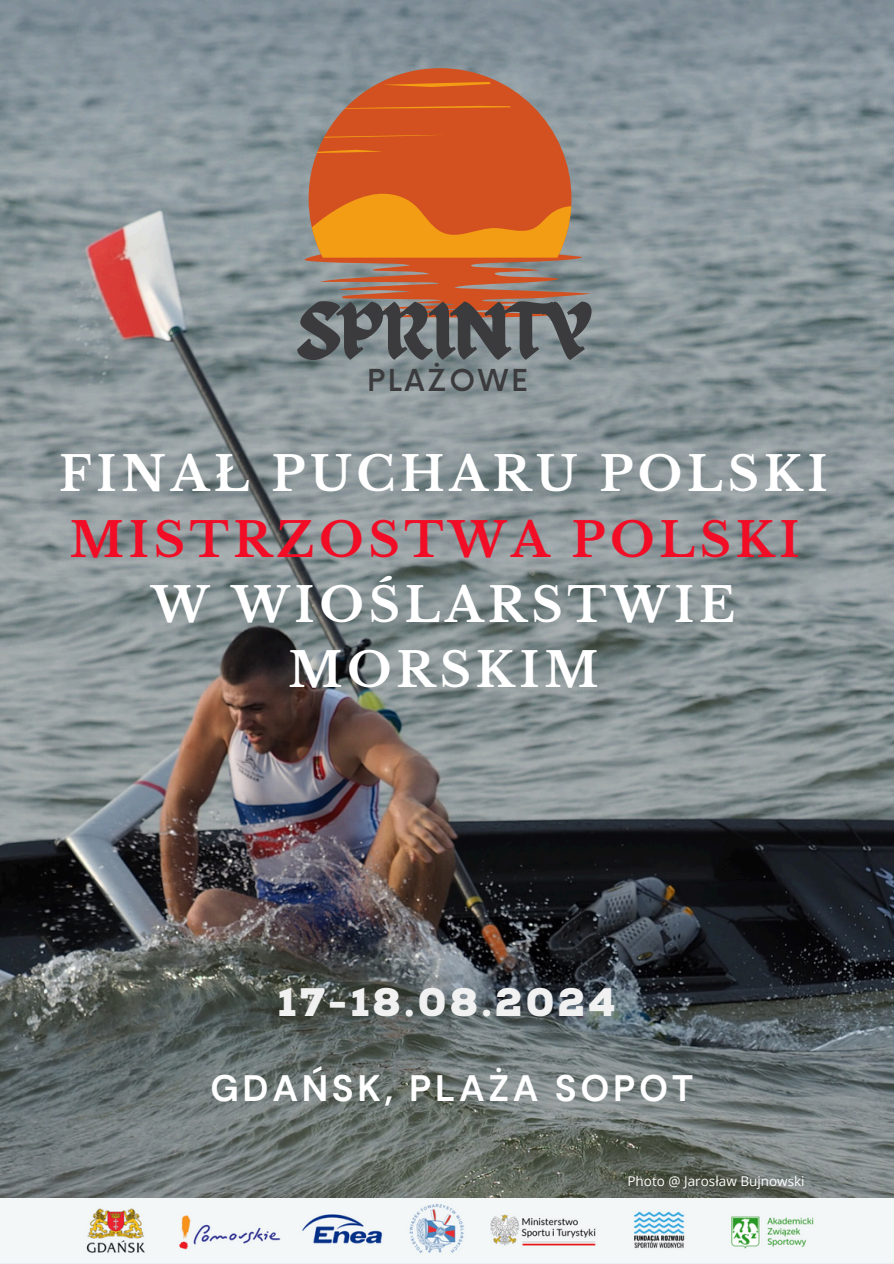
<style>
.page{position:relative;width:894px;height:1264px;background:#fff}
.page>*{position:absolute;margin:0;border:0;box-sizing:border-box;transform-origin:0 0}
.t1{font:79.35px "ED Celandine";letter-spacing:-.03em;color:#3b3b3d}
.t2{font:700 47.25px/65.2px "Libre Baskerville";letter-spacing:.1em;color:#fff;text-align:center}
.t3{font:900 39.75px "Nexa Slab";letter-spacing:.1em;color:#f1f1f1}
.t4{font:700 36.75px "DM Sans";letter-spacing:.1em;color:#fff}
.t5{font:500 29.4px "Now";letter-spacing:.1em;color:#3b3b3d}
.t6{font:13.5px "Open Sans";color:#fdfdfd}
.s1{color:#f10d26}
</style>
<div class="page">
<img style="left:0;top:0;width:893px;height:1198px">
<svg style="left:308px;top:68px;width:263px;height:125px;background:#c1613e"></svg>
<svg style="left:304px;top:193px;width:287px;height:125px;background:#c37c43"></svg>
<svg style="left:383px;top:82px;width:107px;height:5px"></svg>
<svg style="left:345px;top:106px;width:166px;height:3px"></svg>
<svg style="left:317px;top:150px;width:66px;height:3px"></svg>
<svg style="left:324px;top:133px;width:207px;height:5px"></svg>
<img style="left:0;top:1198px;width:893px;height:65px">
<h3 class="t1" style="left:296px;top:288px;width:296px">SPRINTY</h3>
<h1 class="t5" style="left:367px;top:364px;width:163px">PLAŻOWE</h1>
<h4 class="t2" style="left:59px;top:442px;width:769px">FINAŁ PUCHARU POLSKI<br><span class="s1">MISTRZOSTWA POLSKI<br></span>W WIOŚLARSTWIE<br>MORSKIM</h4>
<h3 class="t3" style="left:278px;top:978px;width:339px">17-18.08.2024</h3>
<h2 class="t4" style="left:210px;top:1064px;width:484px">GDAŃSK, PLAŻA SOPOT</h2>
<p class="t6" style="left:627px;top:1171px;width:179px">Photo @ Jarosław Bujnowski</p>
</div>
